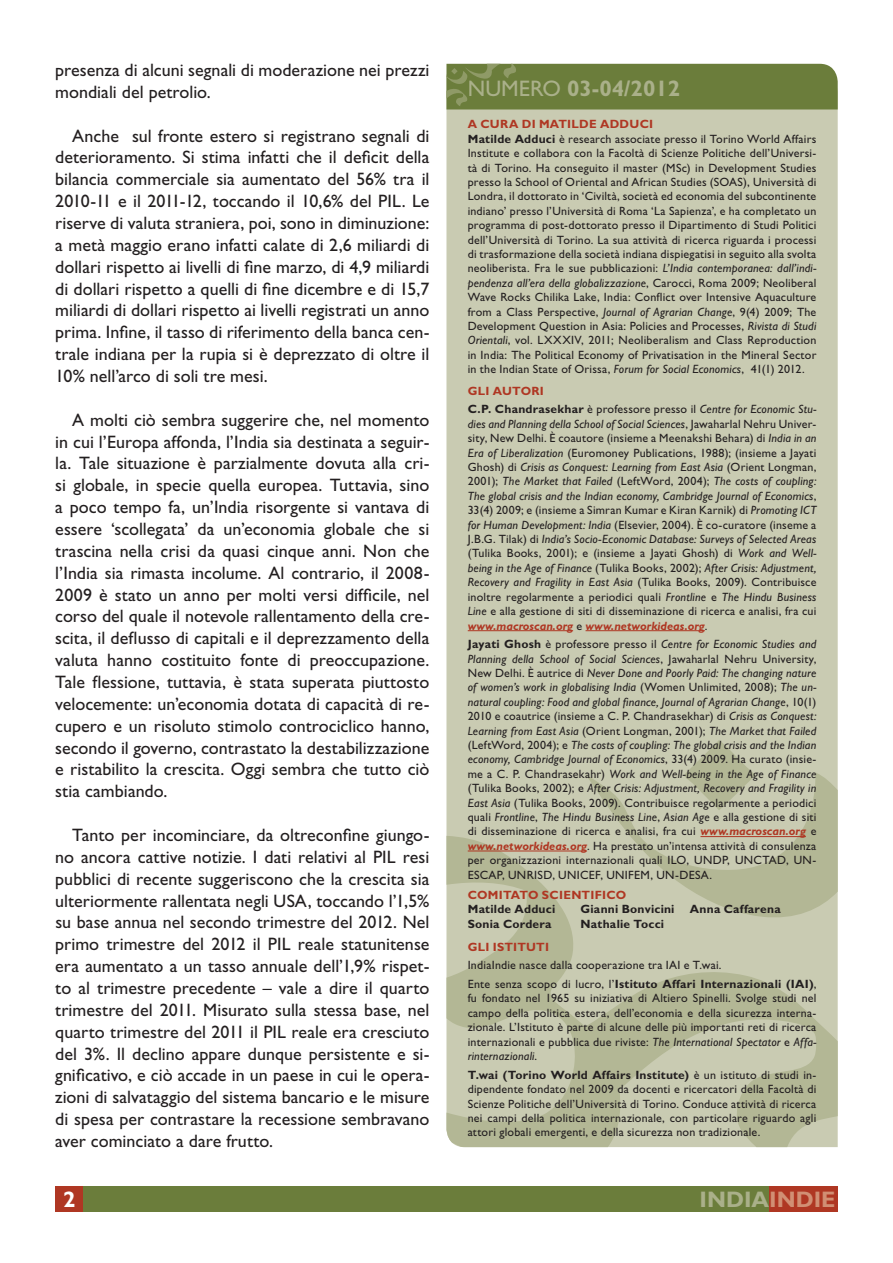
<style>
.page{position:relative;width:893px;height:1263px;background:#fff}
.page>*{position:absolute;margin:0;border:0;box-sizing:border-box;transform-origin:0 0}
.t1{font:700 22.5px "Gill Sans Std";color:#aab08a}
.t2{font:700 22.5px "Gill Sans Std";color:#fff}
.t3{font:18px/21.9px "Gill Sans Std";color:#231f20;text-align:justify}
.t4{font:12px/14.4px "Gill Sans Std";letter-spacing:.015em;color:#231f20;text-align:justify}
.t5{font:700 12px/14.4px "Gill Sans Std";letter-spacing:.02em;color:#231f20}
.t6{font:italic 12px/18.6px "Gill Sans Std";letter-spacing:.015em;color:#231f20}
.t7{font:700 12px "Gill Sans Std";letter-spacing:.02em;color:#af3723}
.s1{font-weight:400}
.s2{font-weight:700;color:#af3723}
.s3{font-weight:700}
.s4{font-style:italic}
.s5{font-weight:700;font-style:normal;color:#af3723}
.s6{font-weight:700;font-style:normal}
.s7{font-style:normal}
.s8{font-weight:700;font-style:italic;color:#af3723}
.s9{color:#d18f74}
</style>
<div class="page">
<div style="left:79px;top:1186px;width:697px;height:26px;background:#6b7d3b"></div>
<div style="left:55px;top:1186px;width:28px;height:26px;background:#af3723"></div>
<div style="left:769px;top:1186px;width:69px;height:26px;background:#af3723"></div>
<div style="left:446px;top:109px;width:392px;height:631px;background:#c9cbb2"></div>
<div style="left:446px;top:64px;width:392px;height:45px;background:#6b7d3b"></div>
<svg style="left:446px;top:740px;width:392px;height:407px;fill:#c9cbb2"></svg>
<hr style="left:468px;top:630px;width:105px;height:1px;background:#af3723">
<hr style="left:585px;top:630px;width:120px;height:1px;background:#af3723">
<hr style="left:700px;top:836px;width:106px;height:1px;background:#af3723">
<hr style="left:468px;top:851px;width:119px;height:1px;background:#af3723">
<h2 class="t3" style="left:55px;top:59px;width:376px">presenza di alcuni segnali di moderazione nei prezzi mondiali del petrolio.</h2>
<p class="t3" style="left:55px;top:125px;width:376px;text-indent:17px">Anche sul fronte estero si registrano segnali di deterioramento. Si stima infatti che il deficit della bilancia commerciale sia aumentato del 56% tra il 2010-11 e il 2011-12, toccando il 10,6% del PIL. Le riserve di valuta straniera, poi, sono in diminuzione: a metà maggio erano infatti calate di 2,6 miliardi di dollari rispetto ai livelli di fine marzo, di 4,9 miliardi di dollari rispetto a quelli di fine dicembre e di 15,7 miliardi di dollari rispetto ai livelli registrati un anno prima. Infine, il tasso di riferimento della banca cen&shy;trale indiana per la rupia si è deprezzato di oltre il 10% nell’arco di soli tre mesi.</p>
<p class="t3" style="left:55px;top:409px;width:376px;text-indent:17px">A molti ciò sembra suggerire che, nel momento in cui l’Europa affonda, l’India sia destinata a seguir&shy;la. Tale situazione è parzialmente dovuta alla cri&shy;si globale, in specie quella europea. Tuttavia, sino a poco tempo fa, un’India risorgente si vantava di essere ‘scollegata’ da un’economia globale che si trascina nella crisi da quasi cinque anni. Non che l’India sia rimasta incolume. Al contrario, il 2008- 2009 è stato un anno per molti versi difficile, nel corso del quale il notevole rallentamento della cre&shy;scita, il deflusso di capitali e il deprezzamento della valuta hanno costituito fonte di preoccupazione.<br>Tale flessione, tuttavia, è stata superata piuttosto velocemente: un’economia dotata di capacità di re&shy;cupero e un risoluto stimolo controciclico hanno, secondo il governo, contrastato la destabilizzazione e ristabilito la crescita. Oggi sembra che tutto ciò stia cambiando.</p>
<p class="t3" style="left:55px;top:824px;width:376px;text-indent:17px">Tanto per incominciare, da oltreconfine giungo&shy;no ancora cattive notizie. I dati relativi al PIL resi pubblici di recente suggeriscono che la crescita sia ulteriormente rallentata negli USA, toccando l’1,5% su base annua nel secondo trimestre del 2012. Nel primo trimestre del 2012 il PIL reale statunitense era aumentato a un tasso annuale dell’1,9% rispet&shy;to al trimestre precedente – vale a dire il quarto trimestre del 2011. Misurato sulla stessa base, nel quarto trimestre del 2011 il PIL reale era cresciuto del 3%. Il declino appare dunque persistente e si&shy;gnificativo, e ciò accade in un paese in cui le opera&shy;zioni di salvataggio del sistema bancario e le misure di spesa per contrastare la recessione sembravano aver cominciato a dare frutto.</p>
<h1 class="t1" style="left:468px;top:75px;width:214px"><span class="s1">numero</span> 03-04/2012</h1>
<p class="t4" style="left:468px;top:117px;width:350px;text-align:left"><span class="s2">A CURA DI Matilde Adduci<br></span><span class="s3">Matilde Adduci</span> è research associate presso il Torino World Affairs Institute e collabora con la Facoltà di Scienze Politiche dell’Universi&shy;tà di Torino. Ha conseguito il master (M Sc) in Development Studies presso la School of Oriental and African Studies (SOAS), Università di Londra, il dottorato in ‘Civiltà, società ed economia del subcontinente indiano’ presso l’Università di Roma ‘La Sapienza’, e ha completato un programma di post-dottorato presso il Dipartimento di Studi Politici dell’Università di Torino. La sua attività di ricerca riguarda i processi di trasformazione della società indiana dispiegatisi in seguito alla svolta neoliberista. Fra le sue pubblicazioni: <span class="s4">L’India contemporanea: dall’indi&shy;pendenza all’era della globalizzazione</span>, Carocci, Roma 2009; N eoliberal Wave Rocks Chilika Lake, India: Conflict over Intensive Aquaculture from a Class Perspective, <span class="s4">Journal of Agrarian Change</span>, 9(4) 2009; The Development Question in Asia: Policies and Processes, <span class="s4">Rivista di Studi Orientali</span>, vol. LXXXIV, 2011; Neoliberalism and Class Reproduction in India: The Political Economy of Privatisation in the Mineral Sector in the Indian State of Orissa, <span class="s4">Forum for Social Economics</span>, 41(1) 2012.</p>
<p class="t6" style="left:468px;top:382px;width:350px"><span class="s5">GLI AUTORI<br></span><span class="s6">C.P. Chandrasekhar</span> <span class="s7">è professore presso il</span> Centre for Economic Stu-</p>
<p class="t4" style="left:468px;top:417px;width:350px"><span class="s4">dies and Planning della School of Social Sciences</span>, Jawaharlal Nehru Univer&shy;sity, New Delhi. È coautore (insieme a Meenakshi Behara) di <span class="s4">India in an Era of Liberalization</span> (Euromoney Publications, 1988); (insieme a Jayati Ghosh) di <span class="s4">Crisis as Conquest: Learning from East Asia</span> (Orient Longman, 2001); <span class="s4">The Market that Failed</span> (LeftWord, 2004); <span class="s4">The costs of coupling:<br>The global crisis and the Indian economy, Cambridge Journal of Economics</span>, 33(4) 2009; e (insieme a Simran Kumar e Kiran Karnik) di <span class="s4">Promoting ICT for Human Development: India</span> (Elsevier, 2004). È co-curatore (inseme a J.B.G. Tilak) di <span class="s4">India’s Socio-Economic Database: Surveys of Selected Areas </span>(Tulika Books, 2001); e (insieme a Jayati Ghosh) di <span class="s4">Work and Well&shy;being in the Age of Finance</span> (Tulika Books, 2002); <span class="s4">After Crisis: Adjustment, Recovery and Fragility in East Asia</span> (Tulika Books, 2009). Contribuisce inoltre regolarmente a periodici quali <span class="s4">Frontline</span> e <span class="s4">The Hindu Business Line</span> e alla gestione di siti di disseminazione di ricerca e analisi, fra cui <span class="s8">www.macroscan.org</span> e <span class="s8">www.networkideas.org</span>.</p>
<p class="t4" style="left:468px;top:637px;width:350px"><span class="s3">Jayati Ghosh</span> è professore presso il <span class="s4">Centre for Economic Studies and Planning della School of Social Sciences</span>, Jawaharlal Nehru University, N ew Delhi. È autrice di <span class="s4">Never Done and Poorly Paid: The changing nature of women’s work in globalising India</span> (Women Unlimited, 2008); <span class="s4">The un&shy;natural coupling: Food and global finance, Journal of Agrarian Change</span>, 10(1)<br>2010 e coautrice (insieme a C. P. Chandrasekhar) di <span class="s4">Crisis as Conquest:<br>Learning from East Asia</span> (Orient Longman, 2001); <span class="s4">The Market that Failed </span>(LeftWord, 2004); e <span class="s4">The costs of coupling: The global crisis and the Indian economy, Cambridge Journal of Economics</span>, 33(4) 2009. Ha curato (insie&shy;me a C. P. Chandrasekahr) <span class="s4">Work and Well-being in the Age of Finance </span>(Tulika Books, 2002); e <span class="s4">After Crisis: Adjustment, Recovery and Fragility in East Asia</span> (Tulika Books, 2009). Contribuisce regolarmente a periodici quali <span class="s4">Frontline</span>, <span class="s4">The Hindu Business Line</span>, <span class="s4">Asian Age</span> e alla gestione di siti di disseminazione di ricerca e analisi, fra cui <span class="s8">www.macroscan.org</span> e <span class="s8">www.networkideas.org</span>. Ha prestato un’intensa attività di consulenza per organizzazioni internazionali quali ILO, UN DP, UN CTAD, UN - ESCAP, UNR</p>
<p class="t4" style="left:534px;top:867px;width:179px">ISD, UN ICEF, UN IFEM, UN-DESA.</p>
<p class="t7" style="left:468px;top:888px;width:160px">COMITATO SCIENTIFICO</p>
<p class="t5" style="left:468px;top:902px;width:89px">Matilde Adduci<br>Sonia Cordera</p>
<p class="t5" style="left:580px;top:902px;width:96px">Gianni Bonvicini<br>N athalie Tocci</p>
<p class="t5" style="left:690px;top:902px;width:92px">Anna Caffarena</p>
<p class="t7" style="left:468px;top:939px;width:45px">Gli istituti</p>
<p class="t4" style="left:468px;top:956px;width:350px;line-height:18.6px">IndiaIndie nasce dalla cooperazione tra IAI e T.wai.<br>Ente senza scopo di lucro, l’<span class="s3">Istituto Affari Internazionali (IAI)</span>,</p>
<p class="t4" style="left:468px;top:991px;width:350px">fu fondato nel 1965 su iniziativa di Altiero Spinelli. Svolge studi nel campo della politica estera, dell’economia e della sicurezza interna&shy;zionale. L’Istituto è parte di alcune delle più importanti reti di ricerca internazionali e pubblica due riviste: <span class="s4">The International Spectator</span> e <span class="s4">Affa&shy;rinternazionali</span>.</p>
<p class="t4" style="left:468px;top:1067px;width:350px"><span class="s3">T.wai (Torino World Affairs Institute)</span> è un istituto di studi in&shy;dipendente fondato nel 2009 da docenti e ricercatori della Facoltà di Scienze Politiche dell’Università di Torino. Conduce attività di ricerca nei campi della politica internazionale, con particolare riguardo agli attori globali emergenti, e della sicurezza non tradizionale.</p>
<h1 class="t2" style="left:63px;top:1185px;width:14px">2</h1>
<h1 class="t1" style="left:700px;top:1185px;width:137px">India<span class="s9">Indie</span></h1>
</div>
